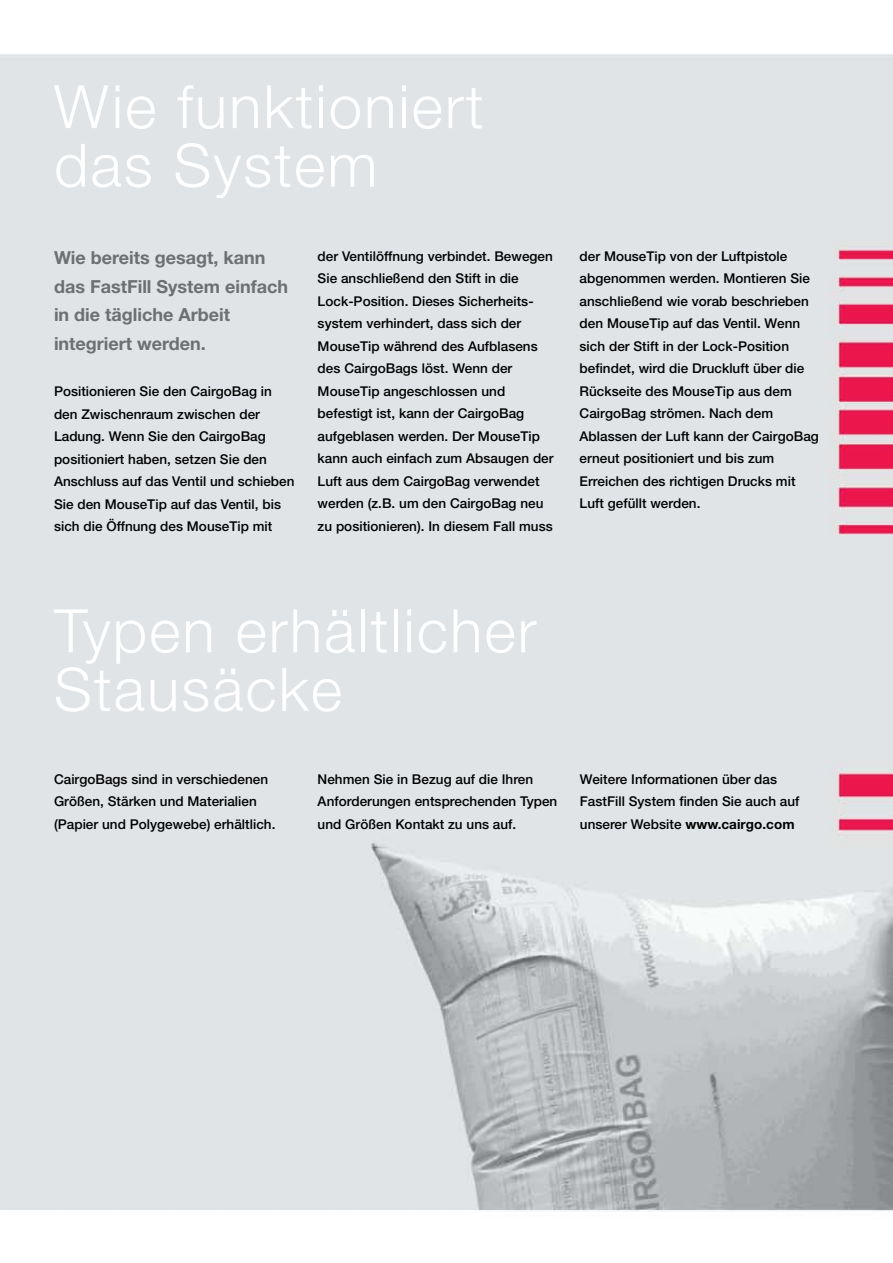
<style>
.page{position:relative;width:893px;height:1263px;background:#fff}
.page>*{position:absolute;margin:0;border:0;box-sizing:border-box;transform-origin:0 0}
.t1{font:300 60px/58.5px "Helvetica Neue";letter-spacing:.035em;color:#fff}
.t2{font:700 18px/28.5px "Helvetica Neue";color:#6d6f71}
.t3{font:500 13.5px/22.5px "Helvetica Neue";letter-spacing:.005em;color:#000}
.s1{font-weight:700}
</style>
<div class="page">
<img style="left:0;top:54px;width:893px;height:1157px">
<h1 class="t1" style="left:54px;top:76px;width:431px">Wie funktioniert das System</h1>
<h2 class="t2" style="left:54px;top:243px;width:236px">Wie bereits gesagt, kann das FastFill System einfach in die tägliche Arbeit integriert werden.</h2>
<p class="t3" style="left:54px;top:380px;width:242px">Positionieren Sie den CairgoBag in den Zwischenraum zwischen der Ladung. Wenn Sie den CairgoBag positioniert haben, setzen Sie den Anschluss auf das Ventil und schieben Sie den MouseTip auf das Ventil, bis sich die Öffnung des MouseTip mit</p>
<p class="t3" style="left:318px;top:244px;width:237px">der Ventilöffnung verbindet. Bewegen Sie anschließend den Stift in die Lock-Position. Dieses Sicherheits&shy;system verhindert, dass sich der MouseTip während des Aufblasens des CairgoBags löst. Wenn der MouseTip angeschlossen und befestigt ist, kann der CairgoBag aufgeblasen werden. Der MouseTip kann auch einfach zum Absaugen der Luft aus dem CairgoBag verwendet werden (z.B. um den CairgoBag neu zu positionieren). In diesem Fall muss</p>
<p class="t3" style="left:580px;top:244px;width:241px">der MouseTip von der Luftpistole abgenommen werden. Montieren Sie anschließend wie vorab beschrieben den MouseTip auf das Ventil. Wenn sich der Stift in der Lock-Position befindet, wird die Druckluft über die<br>Rückseite des MouseTip aus dem<br>CairgoBag strömen. Nach dem<br>Ablassen der Luft kann der CairgoBag erneut positioniert und bis zum<br>Erreichen des richtigen Drucks mit<br>Luft gefüllt werden.</p>
<h1 class="t1" style="left:54px;top:600px;width:484px">Typen erhältlicher<br>Stausäcke</h1>
<p class="t3" style="left:54px;top:768px;width:223px">CairgoBags sind in verschiedenen<br>Größen, Stärken und Materialien (Papier und Polygewebe) erhältlich.</p>
<p class="t3" style="left:318px;top:768px;width:241px">Nehmen Sie in Bezug auf die Ihren<br>Anforderungen entsprechenden Typen und Größen Kontakt zu uns auf.</p>
<p class="t3" style="left:580px;top:768px;width:221px">Weitere Informationen über das<br>FastFill System finden Sie auch auf unserer Website <span class="s1">www.cairgo.com</span></p>
</div>
